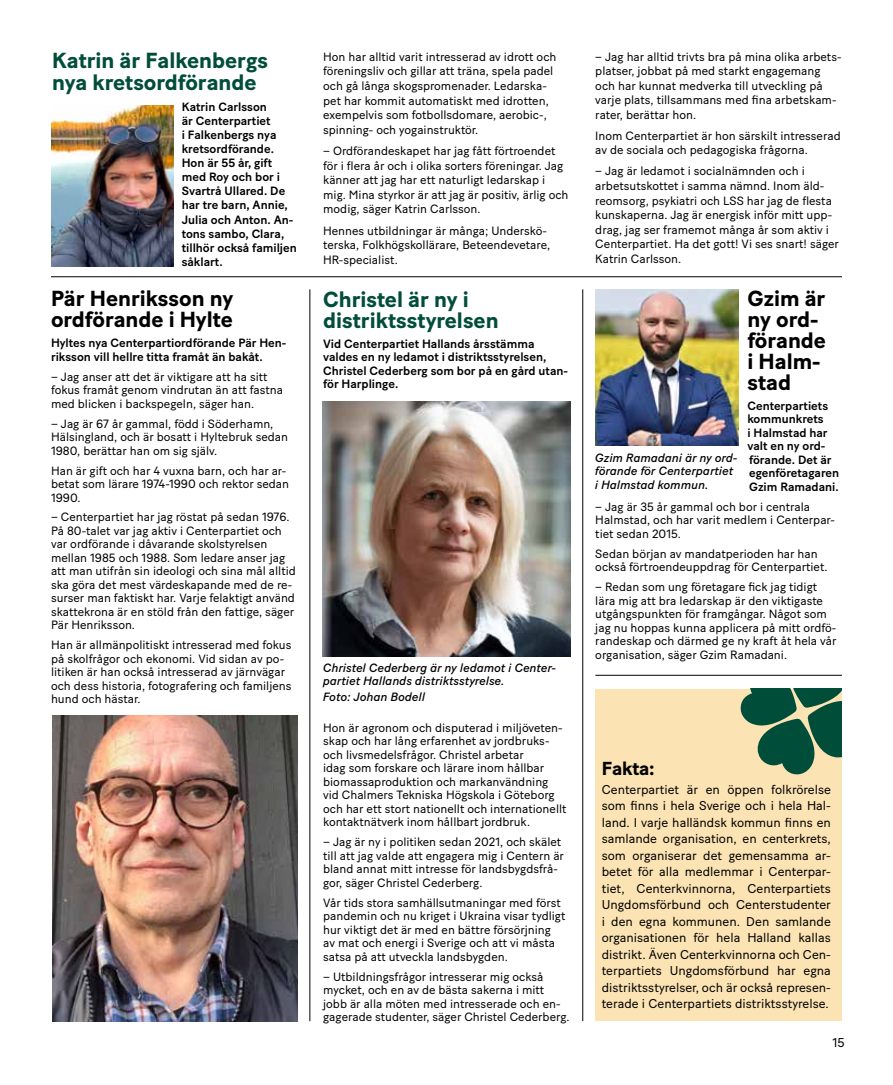
<style>
.page{position:relative;width:893px;height:1085px;background:#fff}
.page>*{position:absolute;margin:0;border:0;box-sizing:border-box;transform-origin:0 0}
.t1{font:700 21.75px/21px "Baton Turbo";color:#004d3a}
.t2{font:700 21.75px/21px "Baton Turbo";color:#000}
.t3{font:700 18.75px "Baton Turbo";letter-spacing:-.01em;color:#000}
.t4{font:12.75px/16.5px "Baton Turbo";color:#000;text-align:justify}
.t5{font:12px/13.5px "Baton Turbo";color:#000}
.t6{font:500 12px/14.1px "Baton Turbo";color:#000}
.t7{font:italic 12px/13.5px "Baton Turbo";color:#000}
</style>
<div class="page">
<div style="left:595px;top:689px;width:247px;height:331px;background:#fbe3b4"></div>
<hr style="left:51px;top:276px;width:791px;height:1px;background:#000">
<hr style="left:595px;top:675px;width:247px;height:1px;background:#000">
<hr style="left:582px;top:289px;width:1px;height:731px;background:#000">
<hr style="left:310px;top:289px;width:1px;height:731px;background:#000">
<img style="left:322px;top:401px;width:248px;height:255px">
<img style="left:595px;top:289px;width:144px;height:157px">
<img style="left:52px;top:716px;width:246px;height:304px">
<img style="left:51px;top:105px;width:122px;height:161px">
<svg style="left:741px;top:689px;width:101px;height:85px"></svg>
<h1 class="t1" style="left:52px;top:49px;width:217px;line-height:21.6px">Katrin är Falkenbergs nya kretsordförande</h1>
<p class="t6" style="left:182px;top:98px;width:117px">Katrin Carlsson<br>är Centerpartiet<br>i Falkenbergs nya kretsordförande.<br>Hon är 55 år, gift med Roy och bor i<br>Svartrå Ullared. De har tre barn, Annie,<br>Julia och Anton. An&shy;tons sambo, Clara, tillhör också familjen såklart.</p>
<h1 class="t2" style="left:51px;top:287px;width:184px">Pär Henriksson ny ordförande i Hylte</h1>
<p class="t6" style="left:51px;top:335px;width:237px;line-height:13.5px">Hyltes nya Centerpartiordförande Pär Hen&shy;riksson vill hellre titta framåt än bakåt.</p>
<p class="t5" style="left:51px;top:368px;width:233px">– Jag anser att det är viktigare att ha sitt fokus framåt genom vindrutan än att fastna med blicken i backspegeln, säger han.</p>
<p class="t5" style="left:51px;top:415px;width:239px">– Jag är 67 år gammal, född i Söderhamn,<br>Hälsingland, och är bosatt i Hyltebruk sedan<br>1980, berättar han om sig själv.</p>
<p class="t5" style="left:51px;top:462px;width:240px">Han är gift och har 4 vuxna barn, och har ar&shy;betat som lärare 1974-1990 och rektor sedan<br>1990.</p>
<p class="t5" style="left:51px;top:509px;width:246px">– Centerpartiet har jag röstat på sedan 1976.<br>På 80-talet var jag aktiv i Centerpartiet och var ordförande i dåvarande skolstyrelsen mellan 1985 och 1988. Som ledare anser jag att man utifrån sin ideologi och sina mål alltid ska göra det mest värdeskapande med de re&shy;surser man faktiskt har. Varje felaktigt använd skattekrona är en stöld från den fattige, säger Pär Henriksson.</p>
<p class="t5" style="left:51px;top:637px;width:242px">Han är allmänpolitiskt intresserad med fokus på skolfrågor och ekonomi. Vid sidan av po&shy;litiken är han också intresserad av järnvägar och dess historia, fotografering och familjens hund och hästar.</p>
<p class="t5" style="left:323px;top:48px;width:235px;line-height:14.7px">Hon har alltid varit intresserad av idrott och föreningsliv och gillar att träna, spela padel och gå långa skogspromenader. Ledarska&shy;pet har kommit automatiskt med idrotten, exempelvis som fotbollsdomare, aerobic-, spinning- och yogainstruktör.</p>
<p class="t5" style="left:323px;top:142px;width:247px;line-height:14.7px">– Ordförandeskapet har jag fått förtroendet för i flera år och i olika sorters föreningar. Jag känner att jag har ett naturligt ledarskap i mig. Mina styrkor är att jag är positiv, ärlig och modig, säger Katrin Carlsson.</p>
<p class="t5" style="left:323px;top:222px;width:229px;line-height:14.7px">Hennes utbildningar är många; Underskö&shy;terska, Folkhögskollärare, Beteendevetare,<br>HR-specialist.</p>
<h1 class="t1" style="left:323px;top:287px;width:177px">Christel är ny i distriktsstyrelsen</h1>
<p class="t6" style="left:323px;top:336px;width:246px;line-height:13.5px">Vid Centerpartiet Hallands årsstämma valdes en ny ledamot i distriktsstyrelsen, Christel Cederberg som bor på en gård utan&shy;för Harplinge.</p>
<p class="t7" style="left:323px;top:659px;width:235px">Christel Cederberg är ny ledamot i Center&shy;partiet Hallands distriktsstyrelse.</p>
<p class="t7" style="left:323px;top:688px;width:104px">Foto: Johan Bodell</p>
<p class="t5" style="left:323px;top:719px;width:245px">Hon är agronom och disputerad i miljöveten&shy;skap och har lång erfarenhet av jordbruks&shy;och livsmedelsfrågor. Christel arbetar<br>idag som forskare och lärare inom hållbar biomassaproduktion och markanvändning vid Chalmers Tekniska Högskola i Göteborg och har ett stort nationellt och internationellt kontaktnätverk inom hållbart jordbruk.</p>
<p class="t5" style="left:323px;top:834px;width:242px">– Jag är ny i politiken sedan 2021, och skälet till att jag valde att engagera mig i Centern är bland annat mitt intresse för landsbygdsfrå&shy;gor, säger Christel Cederberg.</p>
<p class="t5" style="left:323px;top:894px;width:244px">Vår tids stora samhällsutmaningar med först pandemin och nu kriget i Ukraina visar tydligt hur viktigt det är med en bättre försörjning av mat och energi i Sverige och att vi måsta satsa på att utveckla landsbygden.</p>
<p class="t5" style="left:323px;top:968px;width:248px">– Utbildningsfrågor intresserar mig också mycket, och en av de bästa sakerna i mitt jobb är alla möten med intresserade och en&shy;gagerade studenter, säger Christel Cederberg.</p>
<p class="t5" style="left:595px;top:48px;width:248px;line-height:14.5px">– Jag har alltid trivts bra på mina olika arbets&shy;platser, jobbat på med starkt engagemang och har kunnat medverka till utveckling på varje plats, tillsammans med fina arbetskam&shy;rater, berättar hon.</p>
<p class="t5" style="left:595px;top:127px;width:247px;line-height:14.5px">Inom Centerpartiet är hon särskilt intresserad av de sociala och pedagogiska frågorna.</p>
<p class="t5" style="left:595px;top:163px;width:245px;line-height:14.5px">– Jag är ledamot i socialnämnden och i arbetsutskottet i samma nämnd. Inom äld&shy;reomsorg, psykiatri och LSS har jag de flesta kunskaperna. Jag är energisk inför mitt upp&shy;drag, jag ser framemot många år som aktiv i Centerpartiet. Ha det gott! Vi ses snart! säger Katrin Carlsson.</p>
<h1 class="t2" style="left:747px;top:286px;width:80px">Gzim är ny ord&shy;förande i Halm&shy;stad</h1>
<p class="t6" style="left:747px;top:398px;width:93px;line-height:13.5px">Centerpartiets kommunkrets<br>i Halmstad har valt en ny ord&shy;förande. Det är egenföretagaren<br>Gzim Ramadani.</p>
<p class="t5" style="left:595px;top:498px;width:241px">– Jag är 35 år gammal och bor i centrala<br>Halmstad, och har varit medlem i Centerpar&shy;tiet sedan 2015.</p>
<p class="t5" style="left:595px;top:545px;width:234px">Sedan början av mandatperioden har han också förtroendeuppdrag för Centerpartiet.</p>
<p class="t5" style="left:595px;top:579px;width:243px">– Redan som ung företagare fick jag tidigt lära mig att bra ledarskap är den viktigaste utgångspunkten för framgångar. Något som jag nu hoppas kunna applicera på mitt ordfö&shy;randeskap och därmed ge ny kraft åt hela vår organisation, säger Gzim Ramadani.</p>
<p class="t7" style="left:595px;top:449px;width:144px">Gzim Ramadani är ny ord&shy;förande för Centerpartiet i Halmstad kommun.</p>
<h2 class="t3" style="left:602px;top:754px;width:55px">Fakta:</h2>
<p class="t4" style="left:602px;top:779px;width:231px">Centerpartiet är en öppen folkrörelse som finns i hela Sverige och i hela Hal&shy;land. I varje halländsk kommun finns en samlande organisation, en centerkrets, som organiserar det gemensamma ar&shy;betet för alla medlemmar i Centerpar&shy;tiet, Centerkvinnorna, Centerpartiets Ungdomsförbund och Centerstudenter i den egna kommunen. Den samlande organisationen för hela Halland kallas distrikt. Även Centerkvinnorna och Cen&shy;terpartiets Ungdomsförbund har egna distriktsstyrelser, och är också represen&shy;terade i Centerpartiets distriktsstyrelse.</p>
<p class="t4" style="left:832px;top:1032px;width:14px">15</p>
</div>
